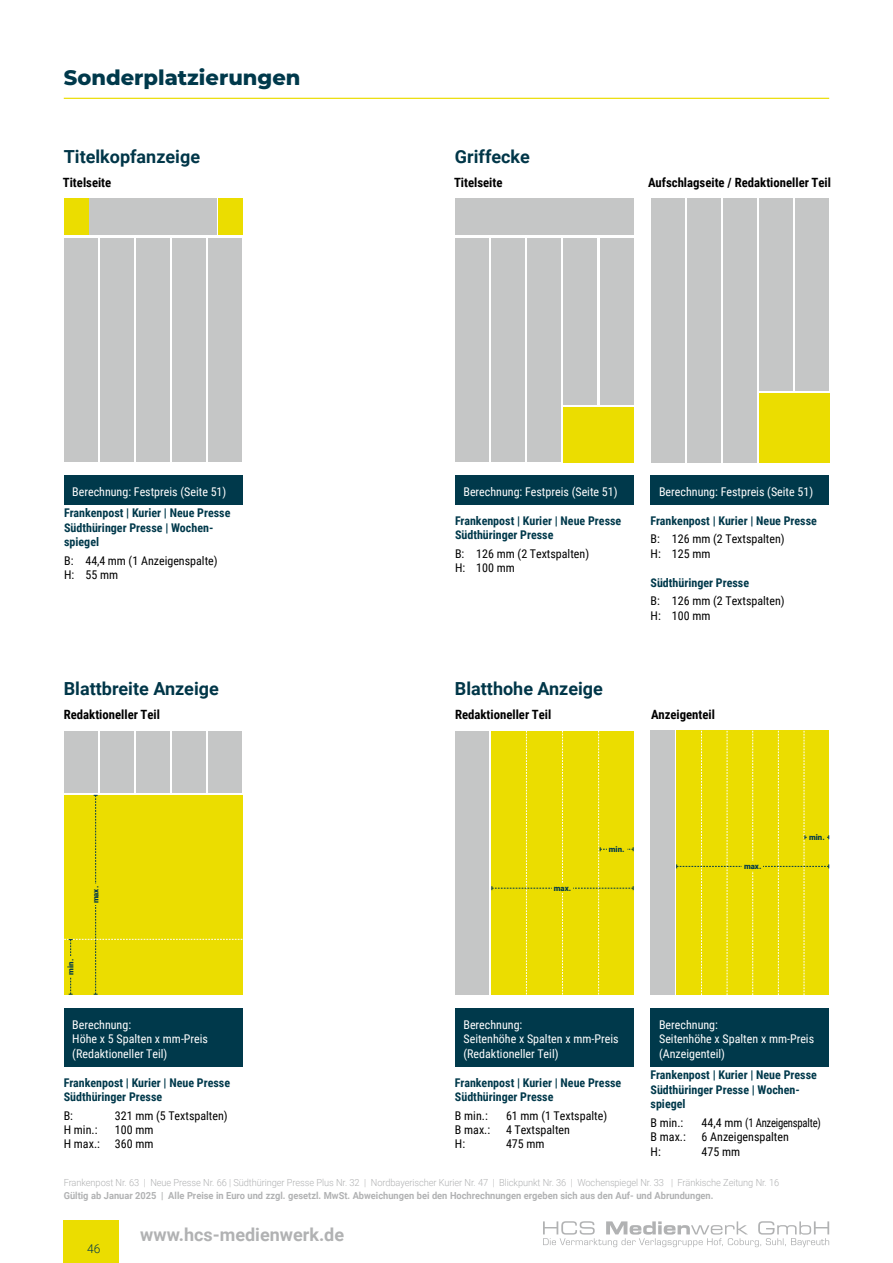
<style>
.page{position:relative;width:893px;height:1263px;background:#fff}
.page>*{position:absolute;margin:0;border:0;box-sizing:border-box;transform-origin:0 0}
.t1{font:800 21px "Montserrat";color:#00394b}
.t2{font:700 18px "Roboto";color:#003648}
.t3{font:700 18px "Roboto";color:#b1b2b3}
.t4{font:700 12.75px "Roboto Condensed";color:#000}
.t5{font:700 12px/14.4px "Roboto Condensed";color:#00394b}
.t6{font:12px/14.4px "Roboto Condensed";color:#fff}
.t7{font:12px/14.4px "Roboto Condensed";color:#000}
.t8{font:12px "Roboto Condensed";letter-spacing:-.02em;color:#000}
.t9{font:300 12px "Roboto";color:#00394b}
.t10{font:300 9.75px "Roboto";letter-spacing:-.01em;color:#b1b2b3;scale:.95 1}
.t11{font:700 9.75px "Roboto";color:#b1b2b3;scale:.95 1}
.t12{font:900 7.8px "Roboto";color:#00394b}
</style>
<div class="page">
<div style="left:64px;top:1221px;width:55px;height:42px;background:#ebdd00"></div>
<svg style="left:543px;top:1221px;width:286px;height:26px"></svg>
<hr style="left:64px;top:98px;width:765px;height:1px;background:#ebdd00">
<div style="left:89px;top:198px;width:128px;height:36px;background:#c5c6c6"></div>
<div style="left:64px;top:198px;width:24px;height:36px;background:#ebdd00"></div>
<div style="left:218px;top:198px;width:24px;height:36px;background:#ebdd00"></div>
<div style="left:64px;top:238px;width:34px;height:224px;background:#c5c6c6"></div>
<div style="left:136px;top:238px;width:34px;height:224px;background:#c5c6c6"></div>
<div style="left:100px;top:238px;width:34px;height:224px;background:#c5c6c6"></div>
<div style="left:172px;top:238px;width:34px;height:224px;background:#c5c6c6"></div>
<div style="left:208px;top:238px;width:34px;height:224px;background:#c5c6c6"></div>
<div style="left:455px;top:198px;width:179px;height:36px;background:#c5c6c6"></div>
<div style="left:455px;top:238px;width:34px;height:224px;background:#c5c6c6"></div>
<div style="left:527px;top:238px;width:34px;height:224px;background:#c5c6c6"></div>
<div style="left:491px;top:238px;width:34px;height:224px;background:#c5c6c6"></div>
<div style="left:563px;top:238px;width:34px;height:167px;background:#c5c6c6"></div>
<div style="left:600px;top:238px;width:34px;height:167px;background:#c5c6c6"></div>
<div style="left:563px;top:407px;width:71px;height:55px;background:#ebdd00"></div>
<div style="left:651px;top:198px;width:33px;height:264px;background:#c5c6c6"></div>
<div style="left:723px;top:198px;width:34px;height:264px;background:#c5c6c6"></div>
<div style="left:687px;top:198px;width:34px;height:264px;background:#c5c6c6"></div>
<div style="left:759px;top:198px;width:34px;height:193px;background:#c5c6c6"></div>
<div style="left:795px;top:198px;width:34px;height:193px;background:#c5c6c6"></div>
<div style="left:759px;top:393px;width:70px;height:69px;background:#ebdd00"></div>
<div style="left:455px;top:731px;width:34px;height:263px;background:#c5c6c6"></div>
<div style="left:491px;top:731px;width:143px;height:263px;background:#ebdd00"></div>
<div style="left:552px;top:883px;width:21px;height:10px;background:#ebdd00"></div>
<div style="left:64px;top:731px;width:178px;height:264px;background:linear-gradient(to right,#fff,#fff)"></div>
<div style="left:64px;top:731px;width:34px;height:61px;background:#c5c6c6"></div>
<div style="left:136px;top:731px;width:34px;height:61px;background:#c5c6c6"></div>
<div style="left:100px;top:731px;width:34px;height:61px;background:#c5c6c6"></div>
<div style="left:172px;top:731px;width:34px;height:61px;background:#c5c6c6"></div>
<div style="left:208px;top:731px;width:34px;height:61px;background:#c5c6c6"></div>
<div style="left:64px;top:795px;width:178px;height:200px;background:#ebdd00"></div>
<div style="left:91px;top:884px;width:9px;height:21px;background:#ebdd00"></div>
<div style="left:66px;top:957px;width:9px;height:19px;background:#ebdd00"></div>
<div style="left:651px;top:731px;width:24px;height:264px;background:#c5c6c6"></div>
<div style="left:676px;top:731px;width:153px;height:264px;background:#ebdd00"></div>
<div style="left:807px;top:833px;width:19px;height:9px;background:#ebdd00"></div>
<div style="left:64px;top:1008px;width:178px;height:58px;background:#00394b"></div>
<div style="left:455px;top:1008px;width:179px;height:58px;background:#00394b"></div>
<div style="left:455px;top:475px;width:179px;height:30px;background:#00394b"></div>
<div style="left:64px;top:475px;width:178px;height:30px;background:#00394b"></div>
<div style="left:651px;top:475px;width:178px;height:30px;background:#00394b"></div>
<div style="left:651px;top:1008px;width:178px;height:58px;background:#00394b"></div>
<h1 class="t1" style="left:64px;top:62px;width:238px">Sonderplatzierungen</h1>
<h2 class="t2" style="left:64px;top:144px;width:138px">Titelkopfanzeige</h2>
<h2 class="t2" style="left:455px;top:144px;width:76px">Griffecke</h2>
<p class="t4" style="left:63px;top:174px;width:50px">Titelseite</p>
<p class="t4" style="left:454px;top:174px;width:50px">Titelseite</p>
<p class="t4" style="left:648px;top:174px;width:184px">Aufschlagseite / Redaktioneller Teil</p>
<p class="t6" style="left:72px;top:484px;width:156px">Berechnung: Festpreis (Seite 51)</p>
<p class="t6" style="left:463px;top:484px;width:156px">Berechnung: Festpreis (Seite 51)</p>
<p class="t6" style="left:659px;top:484px;width:156px">Berechnung: Festpreis (Seite 51)</p>
<p class="t5" style="left:64px;top:505px;width:168px">Frankenpost | Kurier | Neue Presse<br>Südthüringer Presse | Wochen&shy;spiegel</p>
<p class="t7" style="left:64px;top:553px;width:155px">B: 44,4 mm (1 Anzeigenspalte)<br>H: 55 mm</p>
<p class="t5" style="left:455px;top:513px;width:168px">Frankenpost | Kurier | Neue Presse<br>Südthüringer Presse</p>
<p class="t7" style="left:455px;top:546px;width:136px">B: 126 mm (2 Textspalten)<br>H: 100 mm</p>
<h2 class="t2" style="left:64px;top:676px;width:157px">Blattbreite Anzeige</h2>
<h2 class="t2" style="left:455px;top:676px;width:150px">Blatthohe Anzeige</h2>
<p class="t5" style="left:651px;top:513px;width:168px">Frankenpost | Kurier | Neue Presse</p>
<p class="t7" style="left:651px;top:531px;width:136px">B: 126 mm (2 Textspalten)<br>H: 125 mm</p>
<p class="t5" style="left:651px;top:575px;width:100px">Südthüringer Presse</p>
<p class="t7" style="left:651px;top:593px;width:136px">B: 126 mm (2 Textspalten)<br>H: 100 mm</p>
<p class="t4" style="left:64px;top:706px;width:98px">Redaktioneller Teil</p>
<p class="t4" style="left:455px;top:706px;width:98px">Redaktioneller Teil</p>
<p class="t4" style="left:651px;top:706px;width:65px">Anzeigenteil</p>
<p class="t12" style="left:90px;top:903px;width:19px;rotate:-90deg">max.</p>
<p class="t12" style="left:65px;top:975px;width:17px;rotate:-90deg">min.</p>
<p class="t12" style="left:554px;top:883px;width:19px">max.</p>
<p class="t12" style="left:609px;top:844px;width:17px">min.</p>
<p class="t12" style="left:744px;top:861px;width:19px">max.</p>
<p class="t12" style="left:809px;top:832px;width:17px">min.</p>
<p class="t6" style="left:72px;top:1017px;width:137px">Berechnung:<br>Höhe x 5 Spalten x mm-Preis (Redaktioneller Teil)</p>
<p class="t6" style="left:463px;top:1017px;width:157px">Berechnung:<br>Seitenhöhe x Spalten x mm-Preis (Redaktioneller Teil)</p>
<p class="t5" style="left:64px;top:1075px;width:168px">Frankenpost | Kurier | Neue Presse<br>Südthüringer Presse</p>
<p class="t7" style="left:64px;top:1108px;width:11px">B:</p>
<p class="t7" style="left:115px;top:1108px;width:114px">321 mm (5 Textspalten)</p>
<p class="t7" style="left:64px;top:1122px;width:35px">H min.:</p>
<p class="t7" style="left:64px;top:1122px;width:91px;text-align:right">100 mm<br>H max.: 360 mm</p>
<p class="t5" style="left:455px;top:1075px;width:168px">Frankenpost | Kurier | Neue Presse<br>Südthüringer Presse</p>
<p class="t7" style="left:455px;top:1108px;width:34px">B min.:</p>
<p class="t7" style="left:506px;top:1108px;width:103px">61 mm (1 Textspalte)</p>
<p class="t7" style="left:455px;top:1122px;width:37px">B max.:</p>
<p class="t7" style="left:506px;top:1122px;width:65px">4 Textspalten</p>
<p class="t7" style="left:455px;top:1136px;width:12px">H:</p>
<p class="t7" style="left:506px;top:1136px;width:40px">475 mm</p>
<p class="t6" style="left:659px;top:1017px;width:157px">Berechnung:<br>Seitenhöhe x Spalten x mm-Preis (Anzeigenteil)</p>
<p class="t5" style="left:651px;top:1067px;width:168px">Frankenpost | Kurier | Neue Presse<br>Südthüringer Presse | Wochen&shy;spiegel</p>
<p class="t7" style="left:651px;top:1115px;width:34px">B min.:</p>
<p class="t8" style="left:702px;top:1114px;width:121px">44,4 mm (1 Anzeigenspalte)</p>
<p class="t7" style="left:651px;top:1129px;width:37px">B max.:</p>
<p class="t7" style="left:702px;top:1129px;width:89px">6 Anzeigenspalten</p>
<p class="t7" style="left:651px;top:1144px;width:12px">H:</p>
<p class="t7" style="left:702px;top:1144px;width:40px">475 mm</p>
<p class="t10" style="left:64px;top:1175px;width:755px">Frankenpost Nr. 63 | Neue Presse Nr. 66 | Südthüringer Presse Plus Nr. 32 | Nordbayerischer Kurier Nr. 47 | Blickpunkt Nr. 36 | Wochenspiegel Nr. 33 | Fränkische Zeitung Nr. 16</p>
<p class="t11" style="left:64px;top:1189px;width:685px">Gültig ab Januar 2025 | Alle Preise in Euro und zzgl. gesetzl. MwSt. Abweichungen bei den Hochrechnungen ergeben sich aus den Auf- und Abrundungen.</p>
<h2 class="t3" style="left:140px;top:1222px;width:205px">www.hcs-medienwerk.de</h2>
<p class="t9" style="left:87px;top:1240px;width:15px">46</p>
</div>
